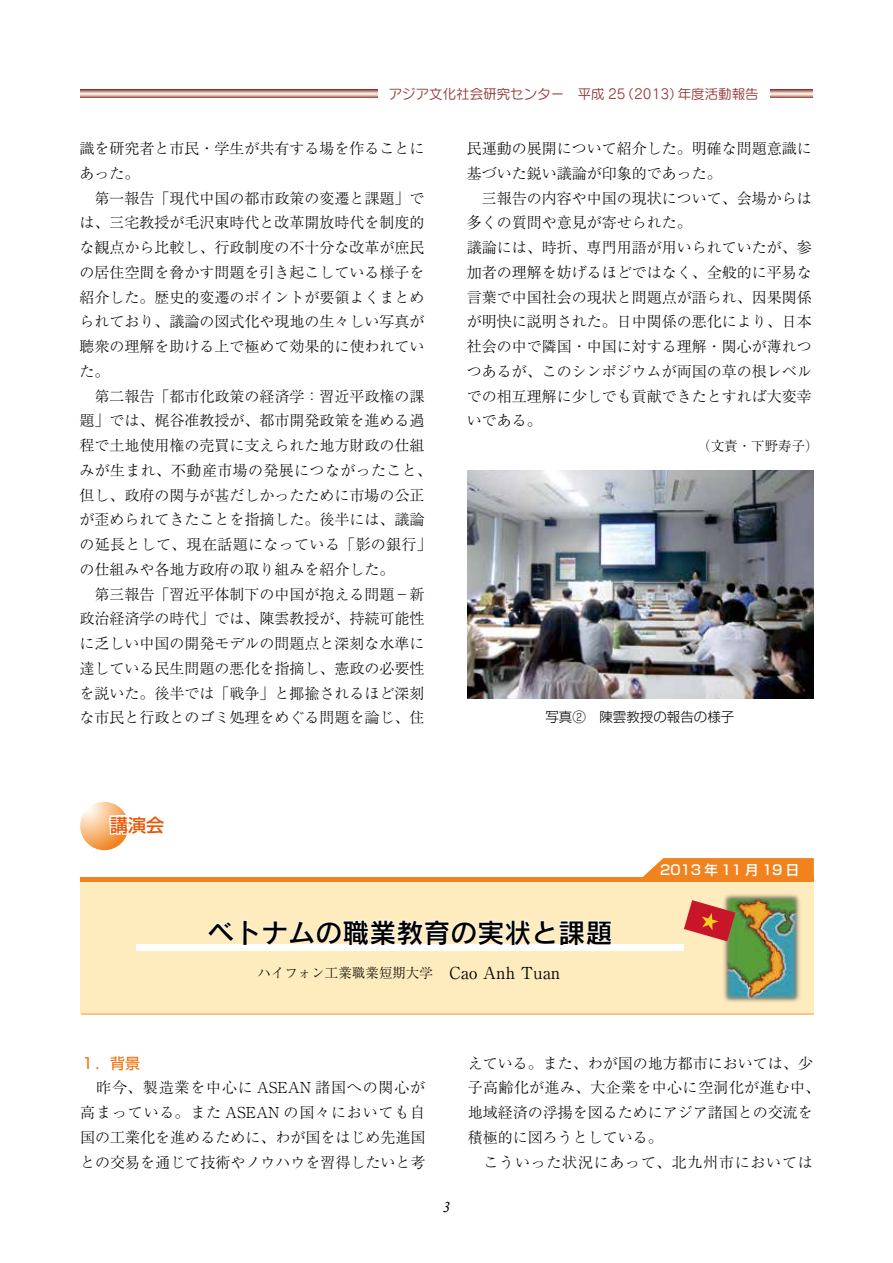
<style>
.page{position:relative;width:893px;height:1263px;background:#fff}
.page>*{position:absolute;margin:0;border:0;box-sizing:border-box;transform-origin:0 0}
.t1{font:27px "Rodin Pro DB";color:#000}
.t2{font:500 18px "Shin Go Pr 6 N";color:#ea5504}
.t3{font:300 15px/24.8px "Ryumin Pr 6 N";color:#000}
.t4{font:15px "Shin Go Pr 6 N";color:#ed6c00}
.t5{font:italic 15px "Times New Roman";color:#000}
.t6{font:300 13.5px "Ryumin Pr 6 N";color:#000}
.t7{font:13.5px "Seurat Pro M";color:#913532}
.t8{font:300 13.5px "Shin Go Pr 6 N";color:#000}
.t9{font:500 13.5px "Shin Go Pr 6 N";color:#fff}
.s1{font-weight:400;font-size:16.5px}
</style>
<div class="page">
<svg style="left:80px;top:89px;width:733px;height:9px;background:#c7998e"></svg>
<img style="left:468px;top:470px;width:345px;height:228px">
<svg style="left:643px;top:858px;width:171px;height:19px;background:#f08a2c"></svg>
<div style="left:81px;top:879px;width:733px;height:135px;background:#feebbe"></div>
<hr style="left:81px;top:877px;width:733px;height:4px;background:#f0831e">
<hr style="left:81px;top:1014px;width:733px;height:1px;background:#f39939">
<div style="left:136px;top:944px;width:548px;height:6px;background:#fff"></div>
<svg style="left:208px;top:921px;width:26px;height:20px"></svg>
<svg style="left:242px;top:919px;width:370px;height:25px"></svg>
<img style="left:723px;top:894px;width:77px;height:108px">
<svg style="left:684px;top:900px;width:51px;height:41px"></svg>
<div style="left:378px;top:81px;width:392px;height:25px;background:#fff"></div>
<svg style="left:80px;top:802px;width:48px;height:48px"></svg>
<svg style="left:108px;top:813px;width:21px;height:25px"></svg>
<p class="t7" style="left:389px;top:85px;width:371px">アジア文化社会研究センター　平成 25（2013）年度活動報告</p>
<p class="t3" style="left:79px;top:135px;width:354px">識を研究者と市民・学生が共有する場を作ることにあった。<br>　第一報告「現代中国の都市政策の変遷と課題」では、三宅教授が毛沢東時代と改革開放時代を制度的な観点から比較し、行政制度の不十分な改革が庶民の居住空間を脅かす問題を引き起こしている様子を紹介した。歴史的変遷のポイントが要領よくまとめられており、議論の図式化や現地の生々しい写真が聴衆の理解を助ける上で極めて効果的に使われていた。<br>　第二報告「都市化政策の経済学：習近平政権の課題」では、梶谷准教授が、都市開発政策を進める過程で土地使用権の売買に支えられた地方財政の仕組みが生まれ、不動産市場の発展につながったこと、但し、政府の関与が甚だしかったために市場の公正が歪められてきたことを指摘した。後半には、議論の延長として、現在話題になっている「影の銀行」の仕組みや各地方政府の取り組みを紹介した。<br>　第三報告「習近平体制下の中国が抱える問題－新政治経済学の時代」では、陳雲教授が、持続可能性に乏しい中国の開発モデルの問題点と深刻な水準に達している民生問題の悪化を指摘し、憲政の必要性を説いた。後半では「戦争」と揶揄されるほど深刻な市民と行政とのゴミ処理をめぐる問題を論じ、住</p>
<p class="t3" style="left:467px;top:135px;width:346px">民運動の展開について紹介した。明確な問題意識に基づいた鋭い議論が印象的であった。<br>　三報告の内容や中国の現状について、会場からは多くの質問や意見が寄せられた。<br>議論には、時折、専門用語が用いられていたが、参加者の理解を妨げるほどではなく、全般的に平易な言葉で中国社会の現状と問題点が語られ、因果関係が明快に説明された。日中関係の悪化により、日本社会の中で隣国・中国に対する理解・関心が薄れつつあるが、このシンポジウムが両国の草の根レベルでの相互理解に少しでも貢献できたとすれば大変幸いである。</p>
<p class="t6" style="left:697px;top:435px;width:123px">（文責・下野寿子）</p>
<p class="t8" style="left:545px;top:705px;width:190px">写真②　陳雲教授の報告の様子</p>
<p class="t2" style="left:110px;top:810px;width:55px">講演会</p>
<h1 class="t1" style="left:207px;top:914px;width:406px">ベトナムの職業教育の実状と課題</h1>
<p class="t6" style="left:257px;top:962px;width:304px">ハイフォン工業職業短期大学<span class="s1">　Cao Anh Tuan</span></p>
<p class="t9" style="left:660px;top:859px;width:141px">2013 年 11 月 19 日</p>
<p class="t4" style="left:80px;top:1051px;width:61px">１．背景</p>
<p class="t3" style="left:80px;top:1074px;width:347px;text-align:justify">　昨今、製造業を中心に ASEAN 諸国への関心が高まっている。また ASEAN の国々においても自国の工業化を進めるために、わが国をはじめ先進国との交易を通じて技術やノウハウを習得したいと考</p>
<p class="t5" style="left:443px;top:1196px;width:9px">3</p>
<p class="t3" style="left:468px;top:1050px;width:354px">えている。また、わが国の地方都市においては、少子高齢化が進み、大企業を中心に空洞化が進む中、地域経済の浮揚を図るためにアジア諸国との交流を積極的に図ろうとしている。<br>　こういった状況にあって、北九州市においては</p>
</div>
